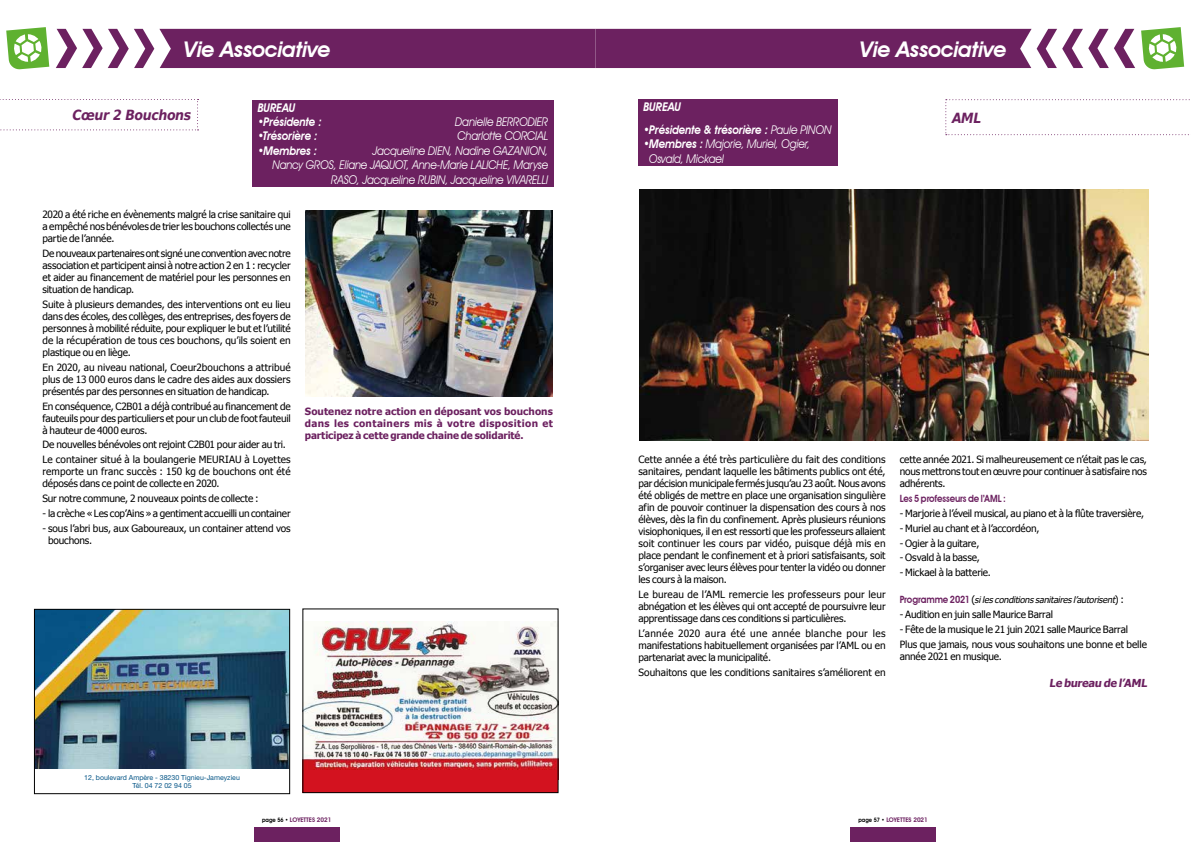
<style>
.page{position:relative;width:1191px;height:842px;background:#fff}
.page>*{position:absolute;margin:0;border:0;box-sizing:border-box;transform-origin:0 0}
.t1{font:italic 600 21.6px "Avant Garde IT Cby BT";letter-spacing:-.015em;color:#fff}
.t2{font:italic 700 14px "Bitstream Vera Sans";letter-spacing:-.035em;color:#6c2160;scale:.9 1}
.t3{font:italic 12px/14.4px "Avant Garde IT Cby BT";letter-spacing:-.015em;color:#fff;text-align:right;scale:.9 1}
.t4{font:italic 600 12px "Avant Garde IT Cby BT";letter-spacing:-.015em;color:#fff;scale:.9 1}
.t5{font:700 11px "Tahoma";color:#6c2160}
.t6{font:10px/12px "Tahoma";letter-spacing:-.015em;color:#000;text-align:justify}
.t7{font:700 10px/12px "Tahoma";letter-spacing:-.01em;color:#6c2160;text-align:justify}
.t8{font:10px "Tahoma";letter-spacing:.005em;color:#000}
.t9{font:600 10px "Avant Garde IT Cby BT";letter-spacing:-.01em;color:#6c2160;scale:.9 1}
.t10{font:italic 9px "Tahoma Faux";letter-spacing:-.015em;color:#000}
.t11{font:7px/8.4px "Helvetica Neue LT Std";color:#065687;text-align:center}
.t12{font:600 6.3px "Avant Garde IT Cby BT";color:#6c2160}
.s1{font-weight:400}
.s2{font-weight:600}
.s3{font-family:"Avant Garde IT Cby BT";font-weight:600;font-style:normal;font-size:10px;color:#6c2160}
.s4{font-family:"Tahoma";font-style:normal;font-size:10px}
.s5{font-size:6px;color:#000}
</style>
<div class="page">
<svg style="left:6px;top:27px;width:43px;height:43px"></svg>
<div style="left:252px;top:100px;width:302px;height:86px;background:#6c2160"></div>
<div style="left:638px;top:99px;width:199px;height:66px;background:#6c2160"></div>
<svg style="left:0;top:99px;width:198px;height:31px"></svg>
<svg style="left:56px;top:29px;width:1079px;height:39px;background:#7f3e75"></svg>
<svg style="left:1141px;top:27px;width:43px;height:43px"></svg>
<img style="left:305px;top:210px;width:248px;height:186px">
<svg style="left:945px;top:99px;width:245px;height:36px"></svg>
<div style="left:254px;top:828px;width:85px;height:14px;background:#6c2160"></div>
<div style="left:850px;top:828px;width:85px;height:14px;background:#6c2160"></div>
<img style="left:639px;top:189px;width:509px;height:252px">
<img style="left:305px;top:621px;width:251px;height:149px">
<div style="left:303px;top:770px;width:255px;height:23px;background:#d3121f"></div>
<img style="left:36px;top:611px;width:252px;height:158px">
<div style="left:34px;top:609px;width:256px;height:185px;border:1px solid #000"></div>
<h1 class="t1" style="left:184px;top:37px;width:148px">Vie Associative</h1>
<h2 class="t2" style="left:73px;top:107px;width:133px">Cœur 2 Bouchons</h2>
<p class="t4" style="left:258px;top:100px;width:43px">BUREAU</p>
<p class="t4" style="left:258px;top:115px;width:73px">•Présidente :</p>
<p class="t3" style="left:455px;top:114px;width:105px">Danielle BERRODIER</p>
<p class="t4" style="left:258px;top:129px;width:68px">•Trésorière :</p>
<p class="t3" style="left:457px;top:129px;width:102px">Charlotte CORCIAL</p>
<p class="t4" style="left:258px;top:143px;width:68px">•Membres :</p>
<p class="t3" style="left:272px;top:143px;width:308px">Jacqueline DIEN, Nadine GAZANION,<br>Nancy GROS, Eliane JAQUOT, Anne-Marie LALICHE, Maryse<br>RASO, Jacqueline RUBIN, Jacqueline VIVARELLI</p>
<p class="t6" style="left:43px;top:208px;width:250px">2020 a été riche en évènements malgré la crise sanitaire qui a empêché nos bénévoles de trier les bouchons collectés une partie de l’année.</p>
<p class="t6" style="left:43px;top:247px;width:250px">De nouveaux partenaires ont signé une convention avec notre association et participent ainsi à notre action 2 en 1 : recycler et aider au financement de matériel pour les personnes en situation de handicap.</p>
<p class="t6" style="left:43px;top:298px;width:250px">Suite à plusieurs demandes, des interventions ont eu lieu dans des écoles, des collèges, des entreprises, des foyers de personnes à mobilité réduite, pour expliquer le but et l’utilité de la récupération de tous ces bouchons, qu’ils soient en plastique ou en liège.</p>
<p class="t6" style="left:43px;top:361px;width:250px">En 2020, au niveau national, Coeur2bouchons a attribué plus de 13 000 euros dans le cadre des aides aux dossiers présentés par des personnes en situation de handicap.</p>
<p class="t6" style="left:43px;top:399px;width:250px">En conséquence, C2B01 a déjà contribué au financement de fauteuils pour des particuliers et pour un club de foot fauteuil à hauteur de 4000 euros.</p>
<p class="t6" style="left:43px;top:437px;width:250px;line-height:14.8px">De nouvelles bénévoles ont rejoint C2B01 pour aider au tri.<br>Le container situé à la boulangerie MEURIAU à Loyettes</p>
<p class="t6" style="left:43px;top:465px;width:250px">remporte un franc succès : 150 kg de bouchons ont été déposés dans ce point de collecte en 2020.</p>
<p class="t6" style="left:43px;top:492px;width:218px">Sur notre commune, 2 nouveaux points de collecte :</p>
<p class="t6" style="left:43px;top:507px;width:250px">- la crèche « Les cop’Ains » a gentiment accueilli un container</p>
<p class="t6" style="left:48px;top:522px;width:244px;text-indent:-6px">- sous l’abri bus, aux Gaboureaux, un container attend vos bouchons.</p>
<p class="t7" style="left:305px;top:406px;width:250px">Soutenez notre action en déposant vos bouchons dans les containers mis à votre disposition et participez à cette grande chaine de solidarité.</p>
<p class="t11" style="left:84px;top:773px;width:157px">12, boulevard Ampère - 38230 Tignieu-Jameyzieu<br>Tél. 04 72 02 94 05</p>
<p class="t4" style="left:643px;top:99px;width:43px">BUREAU</p>
<p class="t4" style="left:643px;top:122px;width:210px">•Présidente &amp; trésorière : <span class="s1">Paule PINON</span></p>
<p class="t3" style="left:649px;top:137px;width:180px;text-align:left;text-indent:-6px"><span class="s2">•Membres :</span> Majorie, Muriel, Ogier,<br>Osvald, Mickael</p>
<h1 class="t1" style="left:860px;top:37px;width:148px">Vie Associative</h1>
<h2 class="t2" style="left:952px;top:110px;width:34px">AML</h2>
<p class="t6" style="left:638px;top:453px;width:249px">Cette année a été très particulière du fait des conditions sanitaires, pendant laquelle les bâtiments publics ont été, par décision municipale fermés jusqu’au 23 août. Nous avons été obligés de mettre en place une organisation singulière afin de pouvoir continuer la dispensation des cours à nos élèves, dès la fin du confinement. Après plusieurs réunions visiophoniques, il en est ressorti que les professeurs allaient soit continuer les cours par vidéo, puisque déjà mis en place pendant le confinement et à priori satisfaisants, soit s’organiser avec leurs élèves pour tenter la vidéo ou donner les cours à la maison.</p>
<p class="t6" style="left:638px;top:588px;width:249px">Le bureau de l’AML remercie les professeurs pour leur abnégation et les élèves qui ont accepté de poursuivre leur apprentissage dans ces conditions si particulières.</p>
<p class="t6" style="left:638px;top:627px;width:249px">L’année 2020 aura été une année blanche pour les manifestations habituellement organisées par l’AML ou en partenariat avec la municipalité.</p>
<p class="t8" style="left:638px;top:665px;width:249px">Souhaitons que les conditions sanitaires s’améliorent en</p>
<p class="t6" style="left:899px;top:453px;width:249px">cette année 2021. Si malheureusement ce n’était pas le cas, nous mettrons tout en œuvre pour continuer à satisfaire nos adhérents.</p>
<p class="t9" style="left:899px;top:492px;width:119px">Les 5 professeurs de l’AML :</p>
<p class="t6" style="left:899px;top:507px;width:246px">- Marjorie à l’éveil musical, au piano et à la flûte traversière,</p>
<p class="t6" style="left:899px;top:521px;width:141px">- Muriel au chant et à l’accordéon,</p>
<p class="t6" style="left:899px;top:536px;width:81px">- Ogier à la guitare,</p>
<p class="t6" style="left:899px;top:551px;width:82px">- Osvald à la basse,</p>
<p class="t6" style="left:899px;top:566px;width:93px">- Mickael à la batterie.</p>
<p class="t10" style="left:899px;top:594px;width:226px"><span class="s3">Programme 2021</span> <span class="s4">(</span>si les conditions sanitaires l’autorisent<span class="s4">) :</span></p>
<p class="t6" style="left:899px;top:608px;width:155px">- Audition en juin salle Maurice Barral</p>
<p class="t6" style="left:899px;top:621px;width:249px;line-height:14.8px">- Fête de la musique le 21 juin 2021 salle Maurice Barral<br>Plus que jamais, nous vous souhaitons une bonne et belle</p>
<p class="t6" style="left:899px;top:649px;width:104px">année 2021 en musique.</p>
<p class="t5" style="left:1049px;top:675px;width:101px">Le bureau de l’AML</p>
<p class="t12" style="left:262px;top:816px;width:71px"><span class="s5">page 56 •</span> LOYETTES 2021</p>
<p class="t12" style="left:858px;top:816px;width:71px"><span class="s5">page 57 •</span> LOYETTES 2021</p>
</div>
